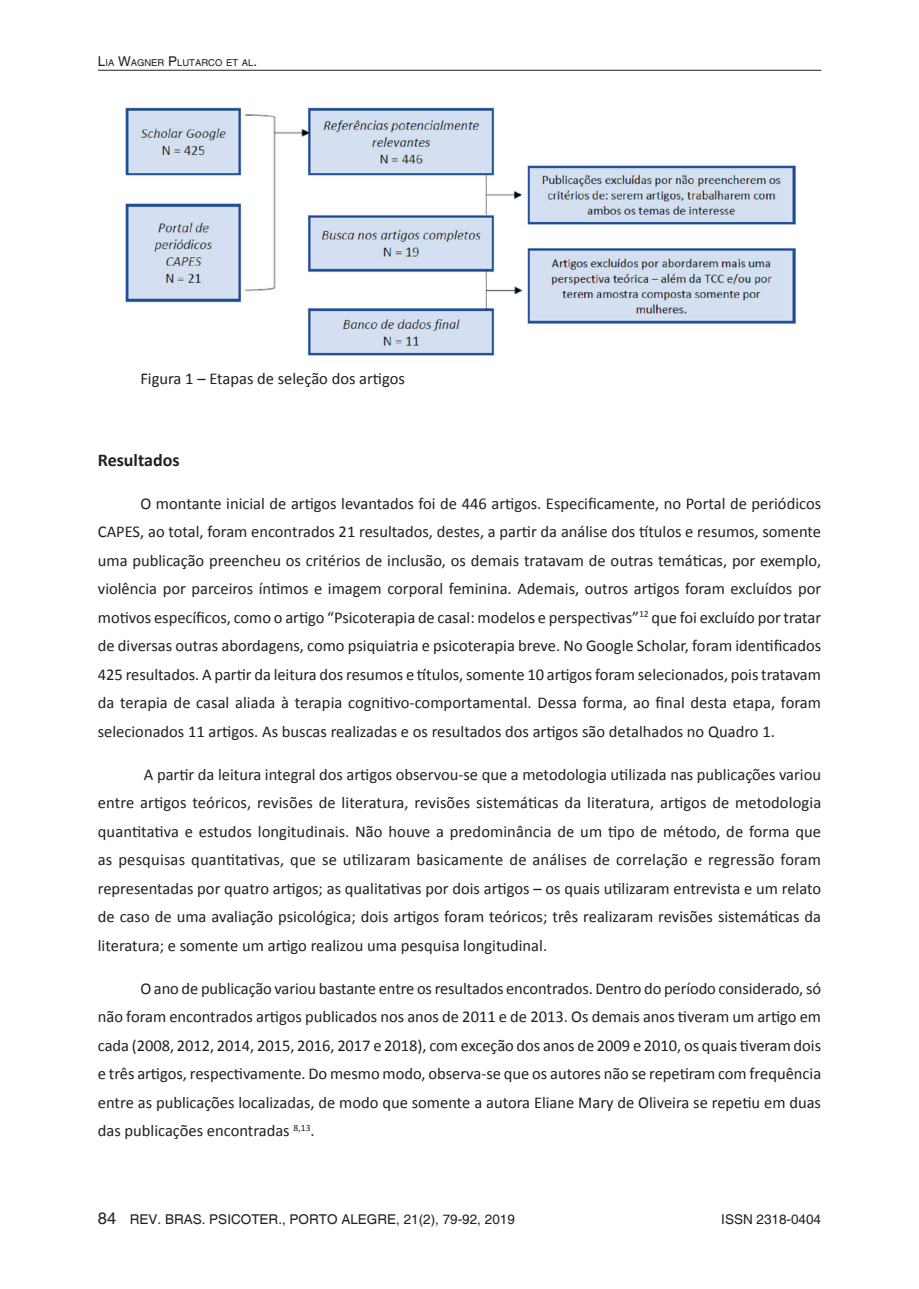
<style>
.page{position:relative;width:919px;height:1289px;background:#fff}
.page>*{position:absolute;margin:0;border:0;box-sizing:border-box;transform-origin:0 0}
.t1{font:700 18px "Calibri";color:#231f20}
.t2{font:16.5px/28.5px "Calibri";color:#231f20;text-align:justify}
.t3{font:13.5px "Helvetica";color:#231f20}
.t4{font:9.45px "Helvetica";color:#231f20}
.s1{font-size:13.5px}
.s2{font-size:16.5px}
.s3{font-size:16.5px;color:#fff}
</style>
<div class="page">
<hr style="left:98px;top:70px;width:723px;height:1px;background:#231f20">
<img style="left:125px;top:107px;width:671px;height:249px">
<p class="t4" style="left:98px;top:58px;width:161px"><span class="s1">L</span>IA <span class="s1">W</span>AGNER <span class="s1">P</span> LUTARCO ET AL<span class="s1">.</span></p>
<p class="t2" style="left:140px;top:364px;width:266px">Figura 1 – Etapas de seleção dos artigos</p>
<p class="t1" style="left:98px;top:448px;width:83px">Resultados</p>
<p class="t2" style="left:98px;top:489px;width:724px;text-indent:43px">O montante inicial de artigos levantados foi de 446 artigos. Especificamente, no Portal de periódicos CAPES, ao total, foram encontrados 21 resultados, destes, a partir da análise dos títulos e resumos, somente uma publicação preencheu os critérios de inclusão, os demais tratavam de outras temáticas, por exemplo, violência por parceiros íntimos e imagem corporal feminina. Ademais, outros artigos foram excluídos por motivos específicos, como o artigo “Psicoterapia de casal: modelos e perspectivas”<sup>12</sup> que foi excluído por tratar de diversas outras abordagens, como psiquiatria e psicoterapia breve. No Google Scholar, foram identificados 425 resultados. A partir da leitura dos resumos e títulos, somente 10 artigos foram selecionados, pois tratavam da terapia de casal aliada à terapia cognitivo-comportamental. Dessa forma, ao final desta etapa, foram selecionados 11 artigos. As buscas realizadas e os resultados dos artigos são detalhados no Quadro 1.</p>
<p class="t2" style="left:98px;top:760px;width:724px;text-indent:46px">A partir da leitura integral dos artigos observou-se que a metodologia utilizada nas publicações variou entre artigos teóricos, revisões de literatura, revisões sistemáticas da literatura, artigos de metodologia quantitativa e estudos longitudinais. Não houve a predominância de um tipo de método, de forma que as pesquisas quantitativas, que se utilizaram basicamente de análises de correlação e regressão foram representadas por quatro artigos; as qualitativas por dois artigos – os quais utilizaram entrevista e um relato de caso de uma avaliação psicológica; dois artigos foram teóricos; três realizaram revisões sistemáticas da literatura; e somente um artigo realizou uma pesquisa longitudinal.</p>
<p class="t2" style="left:98px;top:974px;width:724px;text-indent:43px">O ano de publicação variou bastante entre os resultados encontrados. Dentro do período considerado, só não foram encontrados artigos publicados nos anos de 2011 e de 2013. Os demais anos tiveram um artigo em cada (2008, 2012, 2014, 2015, 2016, 2017 e 2018), com exceção dos anos de 2009 e 2010, os quais tiveram dois e três artigos, respectivamente. Do mesmo modo, observa-se que os autores não se repetiram com frequência entre as publicações localizadas, de modo que somente a autora Eliane Mary de Oliveira se repetiu em duas das publicações encontradas <sup>8,13</sup>.</p>
<p class="t3" style="left:98px;top:1211px;width:418px"><span class="s2">84</span> REV. BRAS. PSICOTER., PORTO ALEGRE, 21(2), 79-92, 2019</p>
<p class="t3" style="left:716px;top:1211px;width:106px"><span class="s3">i</span> ISSN 2318-0404</p>
</div>
